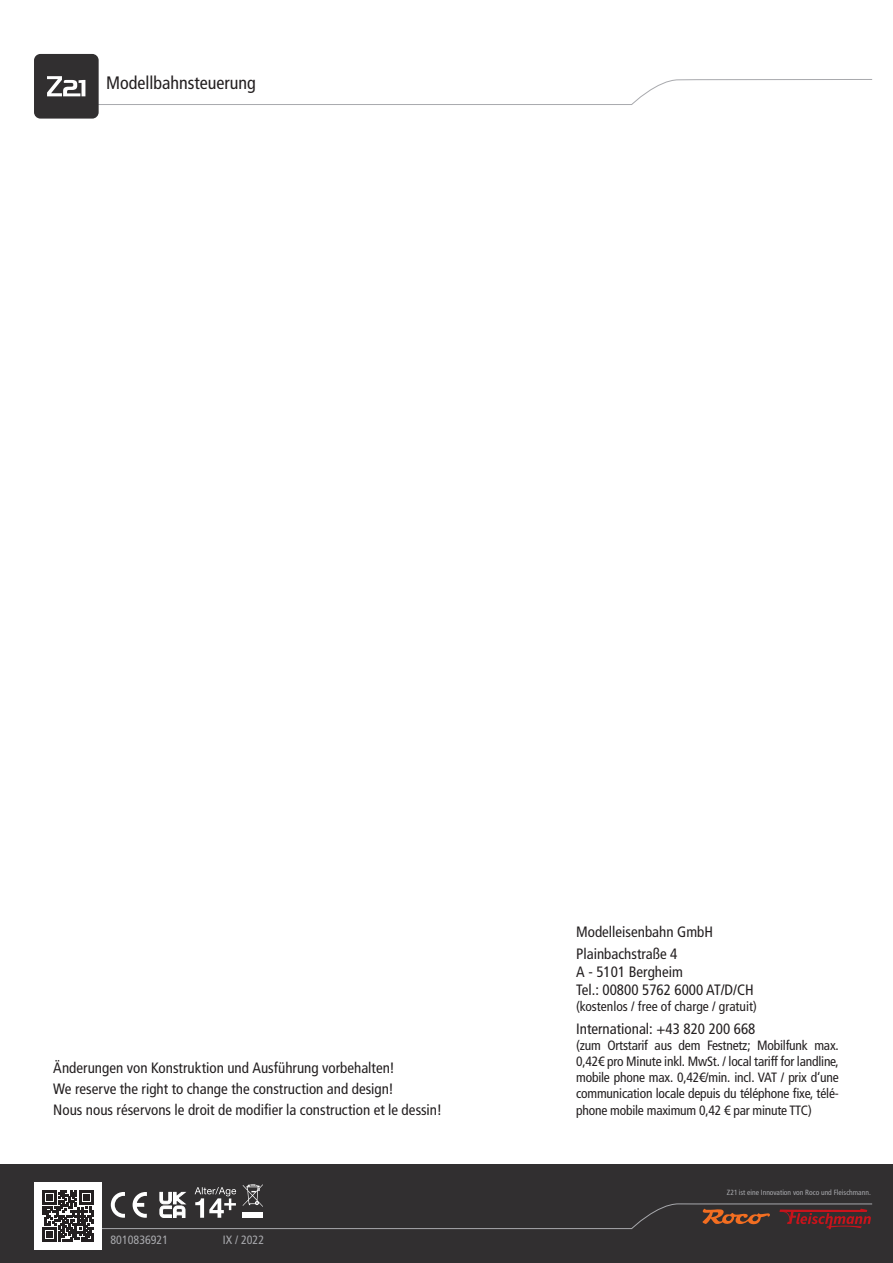
<style>
.page{position:relative;width:893px;height:1263px;background:#fff}
.page>*{position:absolute;margin:0;border:0;box-sizing:border-box;transform-origin:0 0}
.t1{font:condensed 18px "Frutiger LT";color:#231f20}
.t2{font:condensed 15px/21px "Frutiger LT";color:#231f20}
.t3{font:condensed 13.5px/16.2px "Frutiger LT";letter-spacing:-.015em;color:#231f20;text-align:justify}
.t4{font:condensed 12px "Frutiger LT";color:#a8a9ad}
.t5{font:condensed 7.5px "Frutiger LT";color:#a8a9ad}
</style>
<div class="page">
<svg style="left:99px;top:79px;width:774px;height:26px"></svg>
<div style="left:34px;top:54px;width:65px;height:65px;background:#312f30;border-radius:6px"></div>
<svg style="left:47px;top:76px;width:38px;height:20px"></svg>
<div style="left:0;top:1165px;width:893px;height:98px;background:#312f30"></div>
<div style="left:34px;top:1182px;width:67px;height:67px;background:#fff"></div>
<svg style="left:42px;top:1184px;width:830px;height:57px"></svg>
<p class="t1" style="left:106px;top:72px;width:151px">Modellbahnsteuerung</p>
<p class="t2" style="left:53px;top:1057px;width:390px">Änderungen von Konstruktion und Ausführung vorbehalten!<br>We reserve the right to change the construction and design!<br>Nous nous réservons le droit de modifier la construction et le dessin!</p>
<p class="t4" style="left:111px;top:1232px;width:59px">8010836921</p>
<p class="t4" style="left:223px;top:1232px;width:43px">IX / 2022</p>
<p class="t2" style="left:576px;top:921px;width:138px;line-height:22.2px">Modelleisenbahn GmbH<br>Plainbachstraße 4</p>
<p class="t2" style="left:576px;top:963px;width:179px;line-height:18px">A - 5101 Bergheim<br>Tel.: 00800 5762 6000 AT/D/CH</p>
<p class="t3" style="left:576px;top:999px;width:182px">(kostenlos / free of charge / gratuit)</p>
<p class="t2" style="left:576px;top:1018px;width:181px">International: +43 820 200 668</p>
<p class="t3" style="left:576px;top:1037px;width:264px">(zum Ortstarif aus dem Festnetz; Mobilfunk max.<br>0,42€ pro Minute inkl. MwSt. / local tariff for landline, mobile phone max. 0,42€/min. incl. VAT / prix d‘une communication locale depuis du téléphone fixe, télé&shy;phone mobile maximum 0,42 € par minute TTC)</p>
<p class="t5" style="left:727px;top:1188px;width:145px">Z21 ist eine Innovation von Roco und Fleischmann.</p>
</div>
